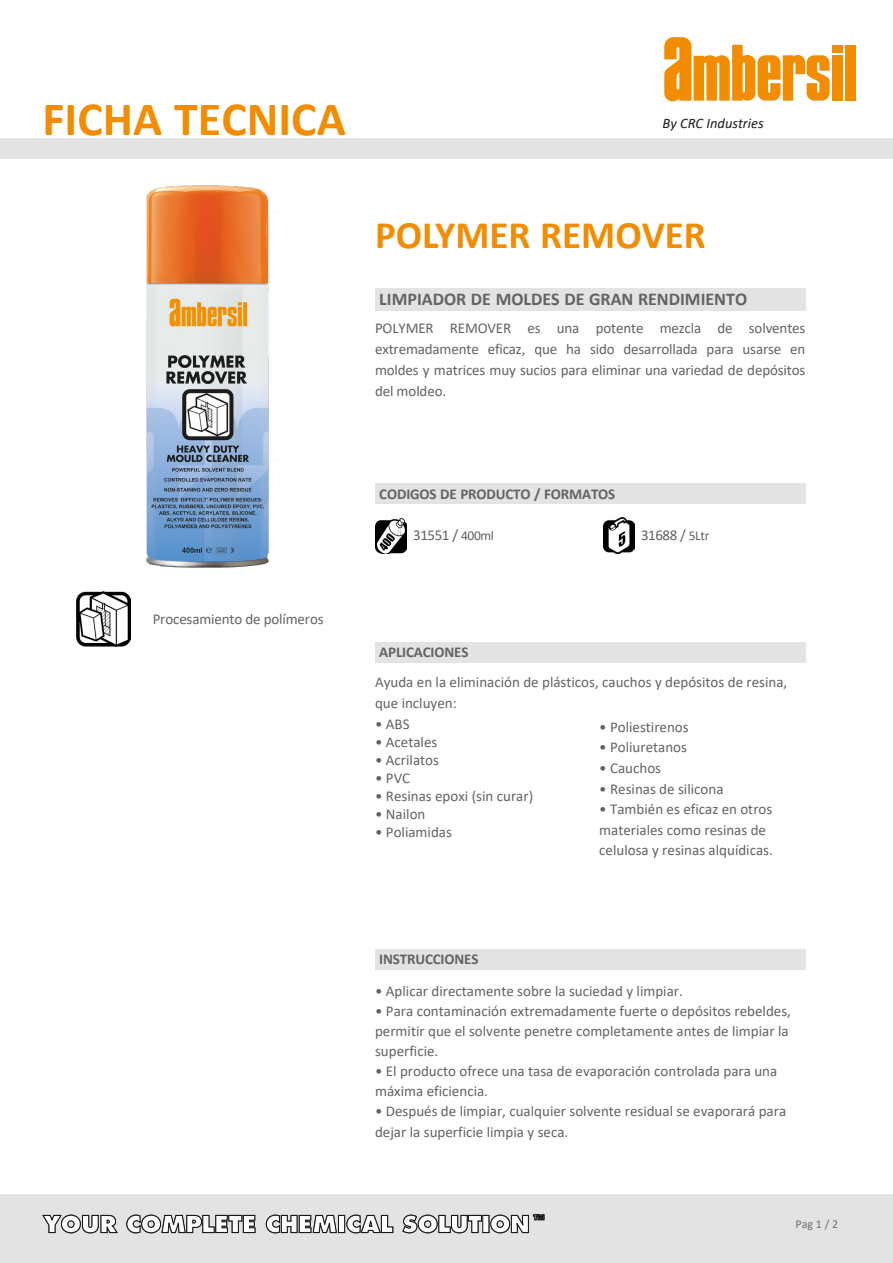
<style>
.page{position:relative;width:893px;height:1263px;background:#fff}
.page>*{position:absolute;margin:0;border:0;box-sizing:border-box;transform-origin:0 0}
.t1{font:700 48px "Calibri";color:#f28c00}
.t2{font:700 39px "Calibri";color:#f28c00}
.t3{font:700 18px "Calibri";color:#646363}
.t4{font:15px/21px "Calibri";color:#646363}
.t5{font:700 15px "Calibri";letter-spacing:-.01em;color:#646363}
.t6{font:italic 14.55px "Calibri";color:#1c1d1b}
.t7{font:12px "Calibri";color:#706f6f}
.s1{font-size:13.5px}
</style>
<div class="page">
<div style="left:375px;top:288px;width:430px;height:22px;background:#e3e3e3"></div>
<div style="left:375px;top:642px;width:430px;height:20px;background:#e3e3e3"></div>
<img style="left:146px;top:185px;width:123px;height:383px">
<div style="left:0;top:1195px;width:893px;height:68px;background:#e3e3e3"></div>
<svg style="left:42px;top:1214px;width:76px;height:19px"></svg>
<svg style="left:126px;top:1214px;width:419px;height:19px"></svg>
<div style="left:375px;top:949px;width:430px;height:20px;background:#e3e3e3"></div>
<div style="left:375px;top:484px;width:430px;height:20px;background:#e3e3e3"></div>
<img style="left:77px;top:591px;width:54px;height:55px">
<div style="left:0;top:138px;width:893px;height:21px;background:#e3e3e3"></div>
<img style="left:603px;top:518px;width:32px;height:36px">
<img style="left:375px;top:519px;width:32px;height:35px">
<div style="left:845px;top:45px;width:10px;height:56px;background:#f28c00"></div>
<div style="left:832px;top:45px;width:10px;height:7px;background:#f28c00"></div>
<div style="left:832px;top:55px;width:10px;height:46px;background:#f28c00"></div>
<svg style="left:664px;top:37px;width:166px;height:64px"></svg>
<h1 class="t1" style="left:43px;top:85px;width:305px">FICHA TECNICA</h1>
<p class="t6" style="left:663px;top:114px;width:103px">By CRC Industries</p>
<h2 class="t2" style="left:375px;top:207px;width:332px">POLYMER REMOVER</h2>
<p class="t3" style="left:379px;top:286px;width:369px">LIMPIADOR DE MOLDES DE GRAN RENDIMIENTO</p>
<p class="t4" style="left:375px;top:318px;width:432px;text-align:justify">POLYMER REMOVER es una potente mezcla de solventes extremadamente eficaz, que ha sido desarrollada para usarse en moldes y matrices muy sucios para eliminar una variedad de depósitos del moldeo.</p>
<p class="t4" style="left:153px;top:608px;width:172px">Procesamiento de polímeros</p>
<p class="t5" style="left:379px;top:483px;width:238px">CODIGOS DE PRODUCTO / FORMATOS</p>
<p class="t4" style="left:413px;top:524px;width:82px">31551 / <span class="s1">400ml</span></p>
<p class="t4" style="left:641px;top:524px;width:70px">31688 / <span class="s1">5Ltr</span></p>
<p class="t5" style="left:379px;top:642px;width:91px">APLICACIONES</p>
<p class="t4" style="left:375px;top:671px;width:414px">Ayuda en la eliminación de plásticos, cauchos y depósitos de resina, que incluyen:</p>
<p class="t4" style="left:375px;top:713px;width:36px">• ABS</p>
<p class="t4" style="left:375px;top:731px;width:64px">• Acetales</p>
<p class="t4" style="left:375px;top:749px;width:65px">• Acrilatos</p>
<p class="t4" style="left:375px;top:767px;width:37px">• PVC</p>
<p class="t4" style="left:375px;top:785px;width:160px">• Resinas epoxi (sin curar)</p>
<p class="t4" style="left:375px;top:803px;width:52px">• Nailon</p>
<p class="t4" style="left:375px;top:821px;width:78px">• Poliamidas</p>
<p class="t4" style="left:599px;top:716px;width:91px">• Poliestirenos</p>
<p class="t4" style="left:599px;top:736px;width:89px">• Poliuretanos</p>
<p class="t4" style="left:599px;top:757px;width:63px">• Cauchos</p>
<p class="t4" style="left:599px;top:778px;width:126px">• Resinas de silicona</p>
<p class="t4" style="left:599px;top:798px;width:175px;line-height:20.5px">• También es eficaz en otros materiales como resinas de celulosa y resinas alquídicas.</p>
<p class="t5" style="left:379px;top:949px;width:101px">INSTRUCCIONES</p>
<p class="t4" style="left:375px;top:980px;width:309px">• Aplicar directamente sobre la suciedad y limpiar.</p>
<p class="t4" style="left:375px;top:1000px;width:417px;line-height:20.1px">• Para contaminación extremadamente fuerte o depósitos rebeldes, permitir que el solvente penetre completamente antes de limpiar la superficie.</p>
<p class="t4" style="left:375px;top:1061px;width:404px;line-height:20.1px">• El producto ofrece una tasa de evaporación controlada para una máxima eficiencia.</p>
<p class="t4" style="left:375px;top:1101px;width:413px;line-height:20.1px">• Después de limpiar, cualquier solvente residual se evaporará para dejar la superficie limpia y seca.</p>
<p class="t7" style="left:795px;top:1215px;width:44px">Pag 1 / 2</p>
</div>
